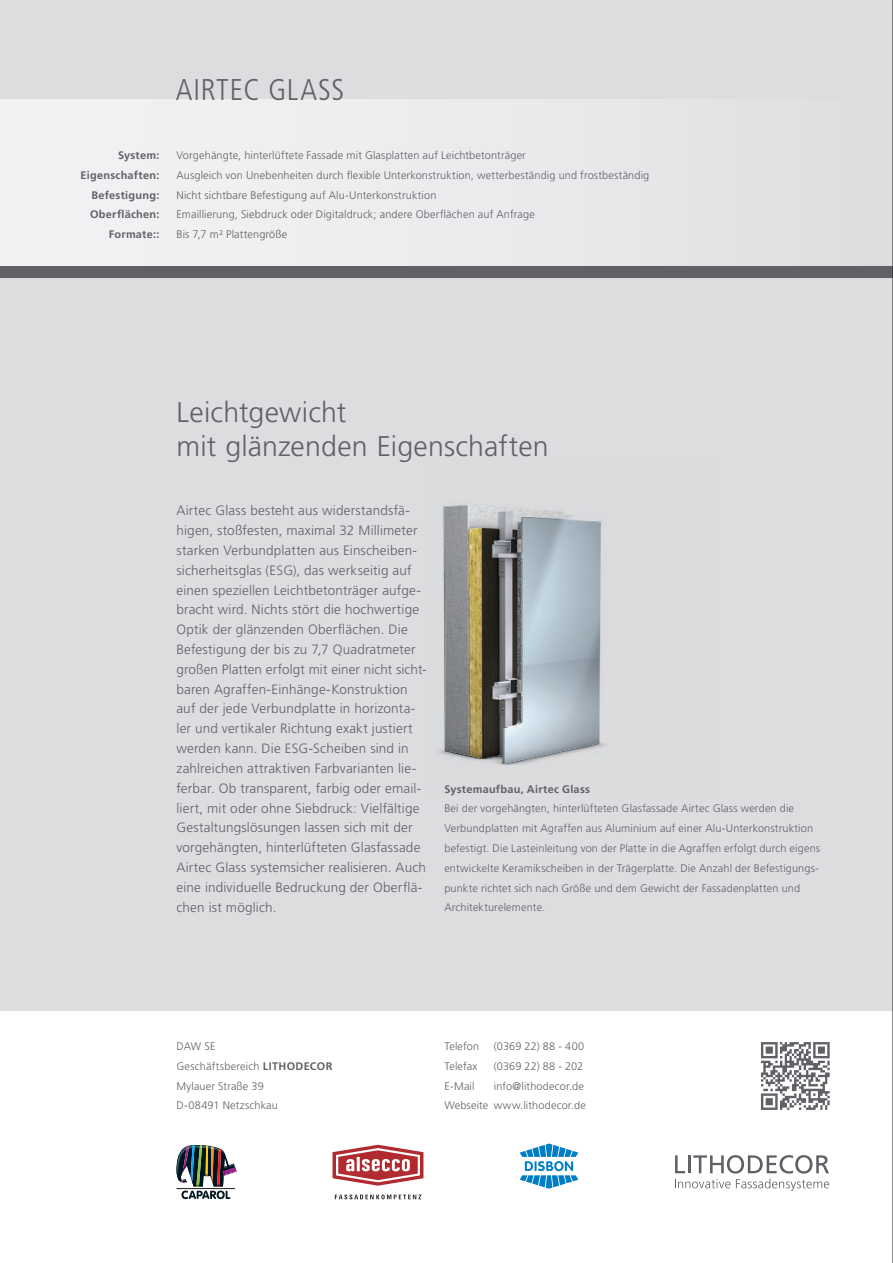
<style>
.page{position:relative;width:893px;height:1263px;background:#fff}
.page>*{position:absolute;margin:0;border:0;box-sizing:border-box;transform-origin:0 0}
.t1{font:300 condensed 30px "Frutiger LT";letter-spacing:.02em;color:#5f6167}
.t2{font:300 28.5px/34.2px "Frutiger LT";letter-spacing:.005em;color:#5f6167}
.t3{font:300 13.5px/19.8px "Frutiger LT";letter-spacing:.015em;color:#5f6167}
.t4{font:300 10.95px/19.8px "Frutiger LT";letter-spacing:.015em;color:#5f6167}
.t5{font:700 10.95px/19.8px "Frutiger LT";letter-spacing:.025em;color:#5f6167;text-align:right}
.s1{font-weight:700}
</style>
<div class="page">
<div style="left:0;top:0;width:893px;height:1010px;background:#dcdddf"></div>
<div style="left:0;top:100px;width:893px;height:170px;background:linear-gradient(to right,#f4f5f5,#dfe0e2)"></div>
<div style="left:0;top:266px;width:893px;height:12px;background:#5f6167"></div>
<img style="left:438px;top:504px;width:167px;height:262px">
<img style="left:445px;top:505px;width:156px;height:259px">
<svg style="left:176px;top:1145px;width:61px;height:54px"></svg>
<svg style="left:335px;top:1194px;width:86px;height:5px"></svg>
<svg style="left:333px;top:1145px;width:90px;height:41px"></svg>
<svg style="left:520px;top:1143px;width:58px;height:46px"></svg>
<img style="left:761px;top:1042px;width:69px;height:68px">
<svg style="left:675px;top:1155px;width:154px;height:36px"></svg>
<hr style="left:892px;top:0;width:1px;height:1263px;background:#231f20">
<h1 class="t1" style="left:176px;top:72px;width:170px">AIRTEC GLASS</h1>
<p class="t5" style="left:80px;top:145px;width:80px">System:<br>Eigenschaften:<br>Befestigung:<br>Oberflächen:<br>Formate::</p>
<p class="t4" style="left:176px;top:145px;width:474px">Vorgehängte, hinterlüftete Fassade mit Glasplatten auf Leichtbetonträger<br>Ausgleich von Unebenheiten durch flexible Unterkonstruktion, wetterbeständig und frostbeständig Nicht sichtbare Befestigung auf Alu-Unterkonstruktion<br>Emaillierung, Siebdruck oder Digitaldruck; andere Oberflächen auf Anfrage<br>Bis 7,7 m² Plattengröße</p>
<h2 class="t2" style="left:176px;top:395px;width:374px">Leichtgewicht<br>mit glänzenden Eigenschaften</h2>
<p class="t3" style="left:176px;top:501px;width:252px">Airtec Glass besteht aus widerstandsfä&shy;higen, stoßfesten, maximal 32 Millimeter starken Verbundplatten aus Einscheiben&shy;sicherheitsglas (ESG), das werkseitig auf einen speziellen Leichtbetonträger aufge&shy;bracht wird. Nichts stört die hochwertige Optik der glänzenden Oberflächen. Die Befestigung der bis zu 7,7 Quadratmeter großen Platten erfolgt mit einer nicht sicht&shy;baren Agraffen-Einhänge-Konstruktion auf der jede Verbundplatte in horizonta&shy;ler und vertikaler Richtung exakt justiert werden kann. Die ESG-Scheiben sind in zahlreichen attraktiven Farbvarianten lie&shy;ferbar. Ob transparent, farbig oder email&shy;liert, mit oder ohne Siebdruck: Vielfältige Gestaltungslösungen lassen sich mit der vorgehängten, hinterlüfteten Glasfassade Airtec Glass systemsicher realisieren. Auch eine individuelle Bedruckung der Oberflä&shy;chen ist möglich.</p>
<p class="t5" style="left:444px;top:779px;width:147px">Systemaufbau, Airtec Glass</p>
<p class="t4" style="left:444px;top:799px;width:377px">Bei der vorgehängten, hinterlüfteten Glasfassade Airtec Glass werden die Verbundplatten mit Agraffen aus Aluminium auf einer Alu-Unterkonstruktion befestigt. Die Lasteinleitung von der Platte in die Agraffen erfolgt durch eigens entwickelte Keramikscheiben in der Trägerplatte. Die Anzahl der Befestigungs&shy;punkte richtet sich nach Größe und dem Gewicht der Fassadenplatten und Architekturelemente.</p>
<p class="t4" style="left:176px;top:1036px;width:157px">DAW SE<br>Geschäftsbereich <span class="s1">LITHODECOR<br></span>Mylauer Straße 39<br>D-08491 Netzschkau</p>
<p class="t4" style="left:444px;top:1036px;width:36px">Telefon</p>
<p class="t4" style="left:494px;top:1036px;width:92px">(0369 22) 88 - 400</p>
<p class="t4" style="left:444px;top:1056px;width:35px">Telefax</p>
<p class="t4" style="left:494px;top:1056px;width:91px">(0369 22) 88 - 202</p>
<p class="t4" style="left:444px;top:1076px;width:32px">E-Mail</p>
<p class="t4" style="left:444px;top:1076px;width:143px;text-align:right">info@lithodecor.de<br>Webseite www.lithodecor.de</p>
</div>
